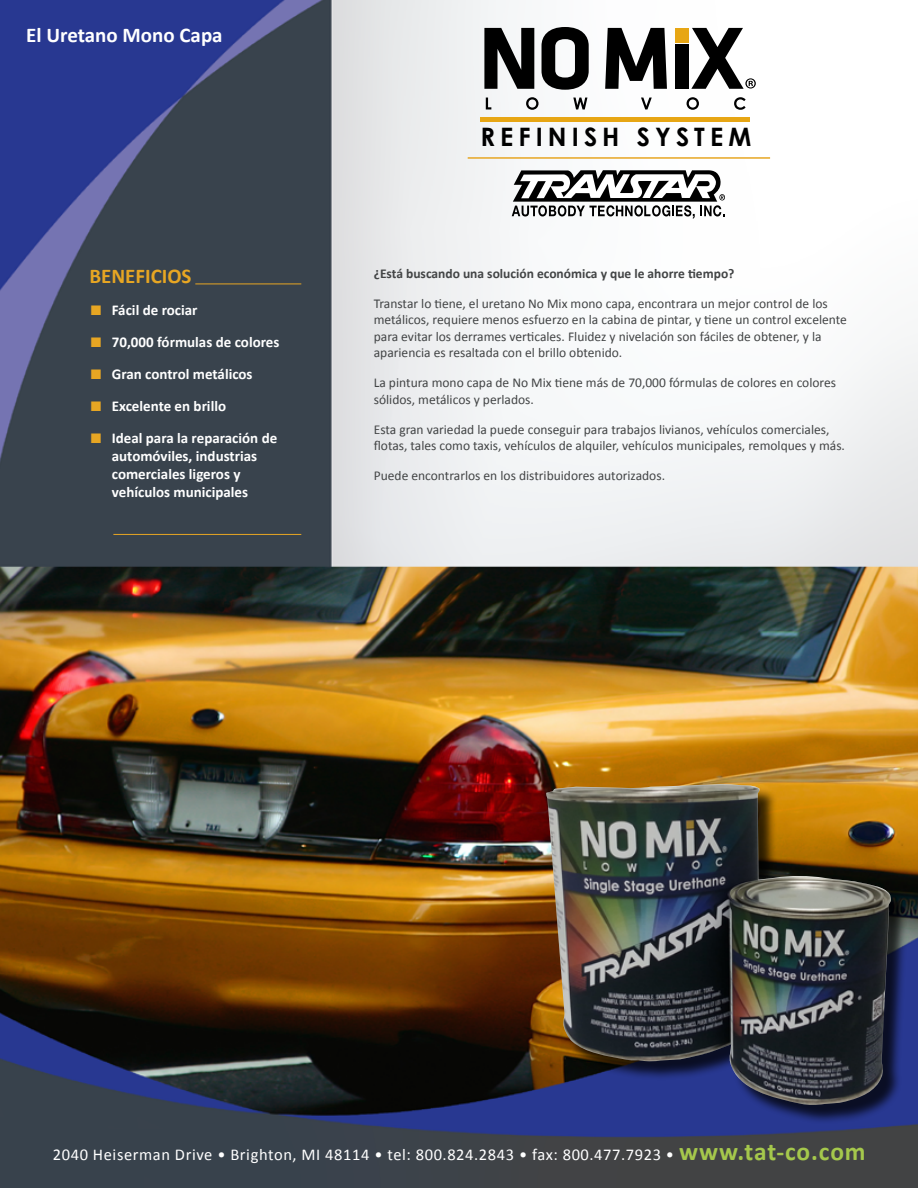
<style>
.page{position:relative;width:918px;height:1188px;background:#fff}
.page>*{position:absolute;margin:0;border:0;box-sizing:border-box;transform-origin:0 0}
.t1{font:700 25.35px "Century Gothic";letter-spacing:.2em;color:#000}
.t2{font:700 21px "Calibri";color:#fff}
.t3{font:700 21px "Calibri";color:#e7a623}
.t4{font:16.5px "Calibri";letter-spacing:.035em;color:#fff}
.t5{font:700 15px/18px "Calibri";color:#fff}
.t6{font:13.5px/16.5px "Calibri";color:#424445}
.t7{font:700 13.5px "Calibri";color:#424445}
.s1{color:#e7a623}
.s2{font-weight:700;font-size:25.5px;color:#a5c84c}
</style>
<div class="page">
<img style="left:0;top:0;width:918px;height:1188px">
<hr style="left:195px;top:284px;width:106px;height:1px;background:#e7a623">
<hr style="left:480px;top:117px;width:270px;height:4px;background:#e7a614">
<svg style="left:484px;top:28px;width:50px;height:61px"></svg>
<svg style="left:542px;top:27px;width:47px;height:63px"></svg>
<svg style="left:605px;top:28px;width:62px;height:61px"></svg>
<div style="left:675px;top:45px;width:13px;height:44px;background:#000"></div>
<svg style="left:691px;top:28px;width:65px;height:61px"></svg>
<div style="left:675px;top:28px;width:13px;height:14px;background:#e7a614"></div>
<svg style="left:486px;top:98px;width:5px;height:11px"></svg>
<svg style="left:526px;top:97px;width:13px;height:13px"></svg>
<svg style="left:573px;top:98px;width:14px;height:11px"></svg>
<svg style="left:641px;top:98px;width:11px;height:11px"></svg>
<svg style="left:687px;top:97px;width:12px;height:13px"></svg>
<svg style="left:734px;top:97px;width:12px;height:13px"></svg>
<div style="left:718px;top:193px;width:8px;height:9px;background:#fff;border-radius:50%"></div>
<svg style="left:512px;top:170px;width:213px;height:49px"></svg>
<hr style="left:468px;top:157px;width:302px;height:2px;background:#e7a623">
<hr style="left:113px;top:534px;width:188px;height:1px;background:#e7a623">
<div style="left:548px;top:786px;width:362px;height:337px;background:#000;opacity:.75"></div>
<img style="left:546px;top:784px;width:345px;height:321px">
<h2 class="t2" style="left:26px;top:20px;width:198px">El Uretano Mono Capa</h2>
<h2 class="t3" style="left:89px;top:262px;width:104px">BENEFICIOS</h2>
<p class="t5" style="left:91px;top:301px;width:108px"><span class="s1">■</span> Fácil de rociar</p>
<p class="t5" style="left:91px;top:333px;width:190px"><span class="s1">■</span> 70,000 fórmulas de colores</p>
<p class="t5" style="left:91px;top:365px;width:163px"><span class="s1">■</span> Gran control metálicos</p>
<p class="t5" style="left:91px;top:397px;width:137px"><span class="s1">■</span> Excelente en brillo</p>
<p class="t5" style="left:112px;top:429px;width:167px;text-indent:-21px"><span class="s1">■</span> Ideal para la reparación de automóviles, industrias comerciales ligeros y vehículos municipales</p>
<h1 class="t1" style="left:480px;top:121px;width:272px">REFINISH SYSTEM</h1>
<p class="t7" style="left:374px;top:264px;width:362px">¿Está buscando una solución económica y que le ahorre tiempo?</p>
<p class="t6" style="left:374px;top:295px;width:475px">Transtar lo tiene, el uretano No Mix mono capa, encontrara un mejor control de los metálicos, requiere menos esfuerzo en la cabina de pintar, y tiene un control excelente para evitar los derrames verticales. Fluidez y nivelación son fáciles de obtener, y la apariencia es resaltada con el brillo obtenido.</p>
<p class="t6" style="left:374px;top:374px;width:464px">La pintura mono capa de No Mix tiene más de 70,000 fórmulas de colores en colores sólidos, metálicos y perlados.</p>
<p class="t6" style="left:374px;top:421px;width:473px">Esta gran variedad la puede conseguir para trabajos livianos, vehículos comerciales, flotas, tales como taxis, vehículos de alquiler, vehículos municipales, remolques y más.</p>
<p class="t6" style="left:374px;top:467px;width:293px">Puede encontrarlos en los distribuidores autorizados.</p>
<p class="t4" style="left:53px;top:1144px;width:814px">2040 Heiserman Drive • Brighton, MI 48114 • tel: 800.824.2843 • fax: 800.477.7923 • <span class="s2">www.tat-co.com</span></p>
</div>
